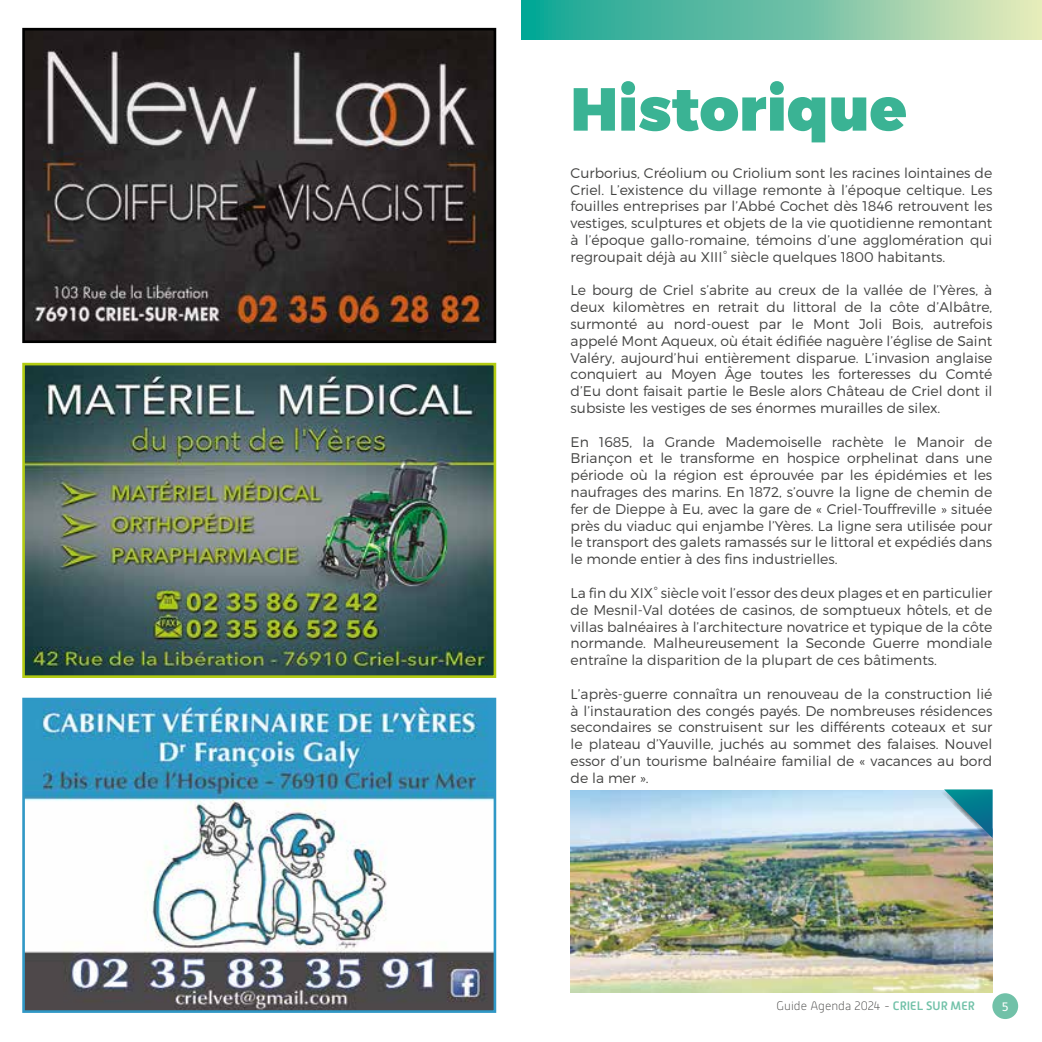
<style>
.page{position:relative;width:1042px;height:1042px;background:#fff}
.page>*{position:absolute;margin:0;border:0;box-sizing:border-box;transform-origin:0 0}
.t1{font:900 60.73px "Montserrat";color:#3ab394}
.t2{font:300 14px/16.8px "Montserrat";color:#424241;text-align:justify}
.t3{font:100 12.25px "Alwyn New";color:#424241}
.t4{font:12.25px "Alwyn New";color:#fff}
.s1{font-weight:500;color:#71c1a8}
</style>
<div class="page">
<svg style="left:521px;top:0;width:521px;height:40px;background:#74c3a6"></svg>
<div style="left:992px;top:993px;width:26px;height:26px;background:#71c1a8;border-radius:50%"></div>
<img style="left:570px;top:790px;width:422px;height:202px">
<svg style="left:939px;top:789px;width:53px;height:51px;background:#68a6b9"></svg>
<img style="left:26px;top:702px;width:466px;height:307px">
<div style="left:22px;top:698px;width:474px;height:315px;border:3px solid #3098c6"></div>
<img style="left:26px;top:367px;width:466px;height:307px">
<div style="left:22px;top:363px;width:474px;height:315px;border:3px solid #b2cb12"></div>
<img style="left:26px;top:32px;width:466px;height:307px">
<div style="left:22px;top:28px;width:474px;height:315px;border:3px solid #000"></div>
<h1 class="t1" style="left:570px;top:71px;width:338px">Historique</h1>
<p class="t2" style="left:570px;top:164px;width:423px">Curborius, Créolium ou Criolium sont les racines lointaines de Criel. L’existence du village remonte à l’époque celtique. Les fouilles entreprises par l’Abbé Cochet dès 1846 retrouvent les vestiges, sculptures et objets de la vie quotidienne remontant à l’époque gallo-romaine, témoins d’une agglomération qui regroupait déjà au XIII° siècle quelques 1800 habitants.</p>
<p class="t2" style="left:570px;top:282px;width:423px">Le bourg de Criel s’abrite au creux de la vallée de l’Yères, à deux kilomètres en retrait du littoral de la côte d’Albâtre, surmonté au nord-ouest par le Mont Joli Bois, autrefois appelé Mont Aqueux, où était édifiée naguère l’église de Saint Valéry, aujourd’hui entièrement disparue. L’invasion anglaise conquiert au Moyen Âge toutes les forteresses du Comté d’Eu dont faisait partie le Besle alors Château de Criel dont il subsiste les vestiges de ses énormes murailles de silex.</p>
<p class="t2" style="left:570px;top:433px;width:423px">En 1685, la Grande Mademoiselle rachète le Manoir de Briançon et le transforme en hospice orphelinat dans une période où la région est éprouvée par les épidémies et les naufrages des marins. En 1872, s’ouvre la ligne de chemin de fer de Dieppe à Eu, avec la gare de « Criel-Touffreville » située près du viaduc qui enjambe l’Yères. La ligne sera utilisée pour le transport des galets ramassés sur le littoral et expédiés dans le monde entier à des fins industrielles.</p>
<p class="t2" style="left:570px;top:584px;width:423px">La fin du XIX° siècle voit l’essor des deux plages et en particulier de Mesnil-Val dotées de casinos, de somptueux hôtels, et de villas balnéaires à l’architecture novatrice et typique de la côte normande. Malheureusement la Seconde Guerre mondiale entraîne la disparition de la plupart de ces bâtiments.</p>
<p class="t2" style="left:570px;top:685px;width:423px">L’après-guerre connaîtra un renouveau de la construction lié à l’instauration des congés payés. De nombreuses résidences secondaires se construisent sur les différents coteaux et sur le plateau d’Yauville, juchés au sommet des falaises. Nouvel essor d’un tourisme balnéaire familial de « vacances au bord de la mer ».</p>
<p class="t3" style="left:776px;top:999px;width:200px">Guide Agenda 2024 - <span class="s1">CRIEL SUR MER</span></p>
<p class="t4" style="left:1002px;top:999px;width:8px">5</p>
</div>
